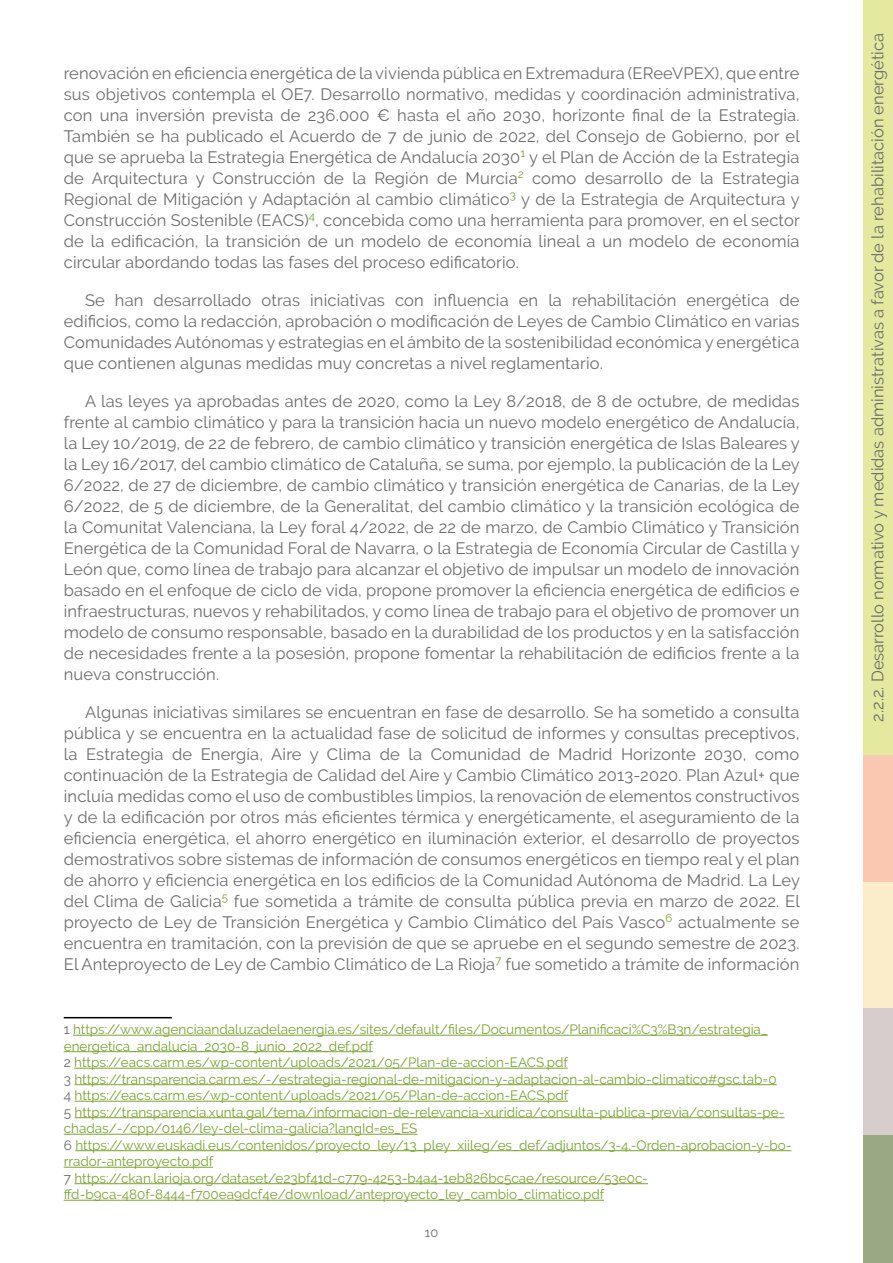
<style>
.page{position:relative;width:893px;height:1263px;background:#fff}
.page>*{position:absolute;margin:0;border:0;box-sizing:border-box;transform-origin:0 0}
.Cuerpo_de_texto_norm{font:16.5px/21px "Raleway";letter-spacing:.01em;color:#6b6c6b;text-align:justify}
.Cinta_lateral{font:16.5px "Raleway";color:#6a6b69}
.Nota_a_pie{font:13.5px/16.5px "Raleway";color:#79a32e}
.t1{font:12.75px "Raleway";color:#6a6b69}
.s1{color:#6a6b69}
</style>
<div class="page">
<div style="left:863px;top:0;width:30px;height:758px;background:#e5e9a0"></div>
<div style="left:863px;top:755px;width:30px;height:127px;background:#fac8b1"></div>
<div style="left:863px;top:882px;width:30px;height:128px;background:#fcedca"></div>
<div style="left:863px;top:1008px;width:30px;height:128px;background:#d7cdcd"></div>
<div style="left:863px;top:1136px;width:30px;height:127px;background:#99a984"></div>
<hr style="left:64px;top:1017px;width:108px;height:1px;background:#000">
<hr style="left:73px;top:1035px;width:695px;height:1px;background:#79a32e">
<hr style="left:64px;top:1051px;width:309px;height:1px;background:#79a32e">
<hr style="left:74px;top:1068px;width:494px;height:1px;background:#79a32e">
<hr style="left:74px;top:1084px;width:703px;height:1px;background:#79a32e">
<hr style="left:75px;top:1101px;width:493px;height:1px;background:#79a32e">
<hr style="left:75px;top:1117px;width:709px;height:1px;background:#79a32e">
<hr style="left:64px;top:1134px;width:353px;height:1px;background:#79a32e">
<hr style="left:75px;top:1150px;width:716px;height:1px;background:#79a32e">
<hr style="left:64px;top:1167px;width:149px;height:1px;background:#79a32e">
<hr style="left:74px;top:1183px;width:574px;height:1px;background:#79a32e">
<hr style="left:64px;top:1200px;width:540px;height:1px;background:#79a32e">
<p class="Cuerpo_de_texto_norm" style="left:64px;top:63px;width:738px">renovación en eficiencia energética de la vivienda pública en Extremadura (EReeVPEX), que entre sus objetivos contempla el OE7. Desarrollo normativo, medidas y coordinación administrativa, con una inversión prevista de 236.000 € hasta el año 2030, horizonte final de la Estrategia.<br>También se ha publicado el Acuerdo de 7 de junio de 2022, del Consejo de Gobierno, por el que se aprueba la Estrategia Energética de Andalucía 2030<sup>1</sup> y el Plan de Acción de la Estrategia de Arquitectura y Construcción de la Región de Murcia<sup>2</sup> como desarrollo de la Estrategia Regional de Mitigación y Adaptación al cambio climático<sup>3</sup> y de la Estrategia de Arquitectura y Construcción Sostenible (EACS)<sup>4</sup>, concebida como una herramienta para promover, en el sector de la edificación, la transición de un modelo de economía lineal a un modelo de economía circular abordando todas las fases del proceso edificatorio.</p>
<p class="Cuerpo_de_texto_norm" style="left:64px;top:290px;width:737px;text-indent:21px">Se han desarrollado otras iniciativas con influencia en la rehabilitación energética de edificios, como la redacción, aprobación o modificación de Leyes de Cambio Climático en varias Comunidades Autónomas y estrategias en el ámbito de la sostenibilidad económica y energética que contienen algunas medidas muy concretas a nivel reglamentario.</p>
<p class="Cuerpo_de_texto_norm" style="left:64px;top:391px;width:738px;text-indent:21px">A las leyes ya aprobadas antes de 2020, como la Ley 8/2018, de 8 de octubre, de medidas frente al cambio climático y para la transición hacia un nuevo modelo energético de Andalucía, la Ley 10/2019, de 22 de febrero, de cambio climático y transición energética de Islas Baleares y la Ley 16/2017, del cambio climático de Cataluña, se suma, por ejemplo, la publicación de la Ley 6/2022, de 27 de diciembre, de cambio climático y transición energética de Canarias, de la Ley 6/2022, de 5 de diciembre, de la Generalitat, del cambio climático y la transición ecológica de la Comunitat Valenciana, la Ley foral 4/2022, de 22 de marzo, de Cambio Climático y Transición Energética de la Comunidad Foral de Navarra, o la Estrategia de Economía Circular de Castilla y León que, como línea de trabajo para alcanzar el objetivo de impulsar un modelo de innovación basado en el enfoque de ciclo de vida, propone promover la eficiencia energética de edificios e infraestructuras, nuevos y rehabilitados, y como línea de trabajo para el objetivo de promover un modelo de consumo responsable, basado en la durabilidad de los productos y en la satisfacción de necesidades frente a la posesión, propone fomentar la rehabilitación de edificios frente a la nueva construcción.</p>
<p class="Cuerpo_de_texto_norm" style="left:64px;top:702px;width:738px;text-indent:21px">Algunas iniciativas similares se encuentran en fase de desarrollo. Se ha sometido a consulta pública y se encuentra en la actualidad fase de solicitud de informes y consultas preceptivos, la Estrategia de Energía, Aire y Clima de la Comunidad de Madrid Horizonte 2030, como continuación de la Estrategia de Calidad del Aire y Cambio Climático 2013-2020. Plan Azul+ que incluía medidas como el uso de combustibles limpios, la renovación de elementos constructivos y de la edificación por otros más eficientes térmica y energéticamente, el aseguramiento de la eficiencia energética, el ahorro energético en iluminación exterior, el desarrollo de proyectos demostrativos sobre sistemas de información de consumos energéticos en tiempo real y el plan de ahorro y eficiencia energética en los edificios de la Comunidad Autónoma de Madrid. La Ley del Clima de Galicia<sup>5</sup> fue sometida a trámite de consulta pública previa en marzo de 2022. El proyecto de Ley de Transición Energética y Cambio Climático del País Vasco<sup>6</sup> actualmente se encuentra en tramitación, con la previsión de que se apruebe en el segundo semestre de 2023.<br>El Anteproyecto de Ley de Cambio Climático de La Rioja<sup>7</sup> fue sometido a trámite de información</p>
<p class="Nota_a_pie" style="left:64px;top:1021px;width:706px"><span class="s1">1</span> https://www.agenciaandaluzadelaenergia.es/sites/default/files/Documentos/Planificaci%C3%B3n/estrategia_ energetica_andalucia_2030-8_junio_2022_def.pdf</p>
<p class="Nota_a_pie" style="left:64px;top:1054px;width:506px"><span class="s1">2</span> https://eacs.carm.es/wp-content/uploads/2021/05/Plan-de-accion-EACS.pdf</p>
<p class="Nota_a_pie" style="left:64px;top:1071px;width:714px"><span class="s1">3</span> https://transparencia.carm.es/-/estrategia-regional-de-mitigacion-y-adaptacion-al-cambio-climatico#gsc.tab=0</p>
<p class="Nota_a_pie" style="left:64px;top:1087px;width:506px"><span class="s1">4</span> https://eacs.carm.es/wp-content/uploads/2021/05/Plan-de-accion-EACS.pdf</p>
<p class="Nota_a_pie" style="left:64px;top:1104px;width:722px"><span class="s1">5</span> https://transparencia.xunta.gal/tema/informacion-de-relevancia-xuridica/consulta-publica-previa/consultas-pe&shy;chadas/-/cpp/0146/ley-del-clima-galicia?langId=es_ES</p>
<p class="Nota_a_pie" style="left:64px;top:1137px;width:729px"><span class="s1">6</span> https://www.euskadi.eus/contenidos/proyecto_ley/13_pley_xiileg/es_def/adjuntos/3-4.-Orden-aprobacion-y-bo&shy;rrador-anteproyecto.pdf</p>
<p class="Nota_a_pie" style="left:64px;top:1170px;width:586px"><span class="s1">7</span> https://ckan.larioja.org/dataset/e23bf41d-c779-4253-b4a4-1eb826bc5cae/resource/53e0c&shy;ffd-b9ca-480f-8444-f700ea9dcf4e/download/anteproyecto_ley_cambio_climatico.pdf</p>
<p class="t1" style="left:425px;top:1225px;width:15px">10</p>
<p class="Cinta_lateral" style="left:868px;top:722px;width:690px;rotate:-90deg">2.2.2. Desarrollo normativo y medidas administrativas a favor de la rehabilitación energética</p>
</div>
